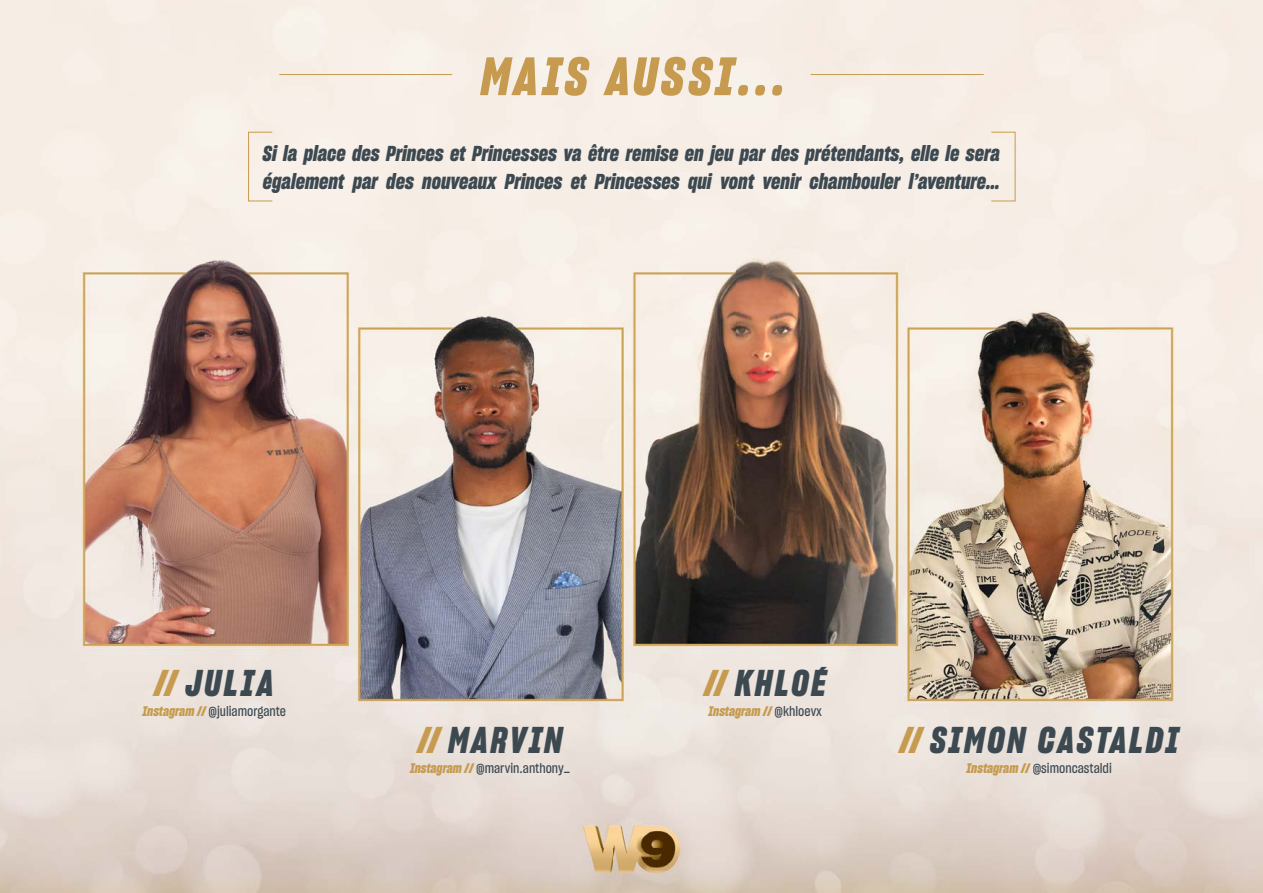
<style>
.page{position:relative;width:1263px;height:893px;background:#fff}
.page>*{position:absolute;margin:0;border:0;box-sizing:border-box;transform-origin:0 0}
.t1{font:52.5px "W9 Sharp Grotesk Bold Italic 15";letter-spacing:.075em;color:#c69b4f}
.t2{font:36.3px "W9 Sharp Grotesk Bold Italic 15";letter-spacing:.075em;color:#3d4951}
.t3{font:21px/28.5px "W9 Sharp Grotesk Bold Italic 15";color:#3d4951}
.t4{font:13.5px "W9 Sharp Grotesk Medium 15";color:#3d4951}
.t5{font:13.5px "W9 Sharp Grotesk Bold Italic 15";color:#c69b4f}
.s1{color:#c69b4f}
.s2{font-family:"W9 Sharp Grotesk Bold Italic 15";color:#c69b4f}
.s3{font-family:"W9 Sharp Grotesk Medium 15";color:#3d4951}
</style>
<div class="page">
<img style="left:0;top:0;width:1263px;height:893px">
<img style="left:577px;top:818px;width:109px;height:61px">
<div style="left:248px;top:132px;width:25px;height:69px;border:1px solid #c69b4f"></div>
<hr style="left:279px;top:74px;width:173px;height:1px;background:#c69b4f">
<hr style="left:811px;top:74px;width:173px;height:1px;background:#c69b4f">
<h1 class="t1" style="left:481px;top:42px;width:306px">MAIS AUSSI...</h1>
<p class="t3" style="left:263px;top:139px;width:739px">Si la place des Princes et Princesses va être remise en jeu par des prétendants, elle le sera également par des nouveaux Princes et Princesses qui vont venir chambouler l’aventure…</p>
<h2 class="t2" style="left:155px;top:659px;width:121px"><span class="s1">//</span> JULIA</h2>
<p class="t4" style="left:142px;top:702px;width:145px"><span class="s2">Instagram //</span> @juliamorgante</p>
<h2 class="t2" style="left:418px;top:716px;width:146px"><span class="s1">//</span> MARVIN</h2>
<p class="t4" style="left:410px;top:759px;width:162px"><span class="s2">Instagram //</span> @marvin.anthony_</p>
<h2 class="t2" style="left:704px;top:659px;width:123px"><span class="s1">//</span> KHLOÉ</h2>
<p class="t5" style="left:708px;top:702px;width:115px">Instagram // <span class="s3">@khloevx</span></p>
<h2 class="t2" style="left:900px;top:716px;width:280px"><span class="s1">//</span> SIMON CASTALDI</h2>
<p class="t4" style="left:966px;top:759px;width:147px"><span class="s2">Instagram //</span> @simoncastaldi</p>
</div>
